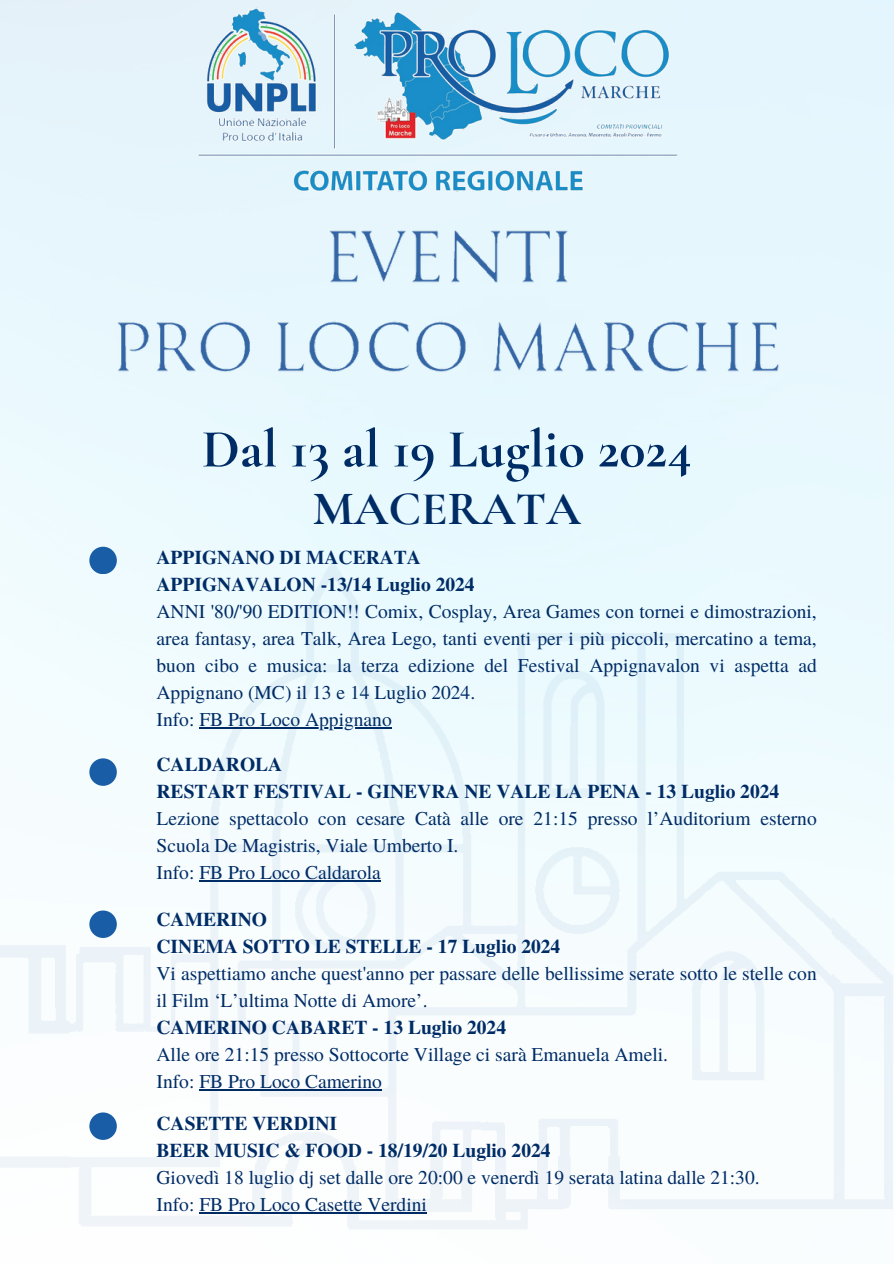
<style>
.page{position:relative;width:894px;height:1264px;background:#fff}
.page>*{position:absolute;margin:0;border:0;box-sizing:border-box;transform-origin:0 0}
.t1{font:700 54.15px "Cormorant Garamond";color:#002c66}
.t2{font:700 48px "Cormorant Garamond";color:#002c66}
.t3{font:19.5px/27px "Te X Gyre Termes";color:#002c66}
.t4{font:700 19.5px "Te X Gyre Termes";color:#002c66}
</style>
<div class="page">
<img style="left:190px;top:0;width:512px;height:200px">
<img style="left:0;top:535px;width:893px;height:728px">
<hr style="left:199px;top:727px;width:192px;height:1px;background:#002c66">
<hr style="left:199px;top:880px;width:182px;height:1px;background:#002c66">
<hr style="left:199px;top:1089px;width:183px;height:1px;background:#002c66">
<hr style="left:199px;top:1212px;width:228px;height:1px;background:#002c66">
<img style="left:318px;top:223px;width:257px;height:70px">
<img style="left:112px;top:315px;width:668px;height:66px">
<div style="left:89px;top:546px;width:28px;height:28px;background:#185da5;border-radius:50%"></div>
<div style="left:89px;top:758px;width:28px;height:27px;background:#185da5;border-radius:50%"></div>
<div style="left:89px;top:910px;width:28px;height:28px;background:#185da5;border-radius:50%"></div>
<div style="left:89px;top:1112px;width:28px;height:27px;background:#185da5;border-radius:50%"></div>
<p class="t1" style="left:202px;top:416px;width:491px">Dal 13 al 19 Luglio 2024</p>
<p class="t2" style="left:313px;top:479px;width:269px">MACERATA</p>
<p class="t4" style="left:156px;top:542px;width:266px">APPIGNANO DI MACERATA</p>
<p class="t4" style="left:156px;top:569px;width:319px">APPIGNAVALON -13/14 Luglio 2024</p>
<h1 class="t3" style="left:156px;top:597px;width:661px;text-align:justify">ANNI '80/'90 EDITION!! Comix, Cosplay, Area Games con tornei e dimostrazioni, area fantasy, area Talk, Area Lego, tanti eventi per i più piccoli, mercatino a tema, buon cibo e musica: la terza edizione del Festival Appignavalon vi aspetta ad Appignano (MC) il 13 e 14 Luglio 2024.</h1>
<p class="t3" style="left:156px;top:705px;width:237px">Info: FB Pro Loco Appignano</p>
<p class="t4" style="left:156px;top:749px;width:127px">CALDAROLA</p>
<p class="t4" style="left:156px;top:776px;width:624px">RESTART FESTIVAL - GINEVRA NE VALE LA PENA - 13 Luglio 2024</p>
<p class="t3" style="left:156px;top:804px;width:661px">Lezione spettacolo con cesare Catà alle ore 21:15 presso l’Auditorium esterno<br>Scuola De Magistris, Viale Umberto I.</p>
<p class="t3" style="left:156px;top:858px;width:226px">Info: FB Pro Loco Caldarola</p>
<p class="t4" style="left:156px;top:904px;width:112px">CAMERINO</p>
<p class="t4" style="left:156px;top:931px;width:405px">CINEMA SOTTO LE STELLE - 17 Luglio 2024</p>
<p class="t3" style="left:156px;top:959px;width:661px">Vi aspettiamo anche quest'anno per passare delle bellissime serate sotto le stelle con il Film ‘L’ultima Notte di Amore’.</p>
<p class="t4" style="left:156px;top:1012px;width:351px">CAMERINO CABARET - 13 Luglio 2024</p>
<p class="t3" style="left:156px;top:1040px;width:513px">Alle ore 21:15 presso Sottocorte Village ci sarà Emanuela Ameli.</p>
<p class="t3" style="left:156px;top:1067px;width:227px">Info: FB Pro Loco Camerino</p>
<p class="t4" style="left:156px;top:1108px;width:182px">CASETTE VERDINI</p>
<p class="t4" style="left:156px;top:1135px;width:395px">BEER MUSIC &amp; FOOD - 18/19/20 Luglio 2024</p>
<p class="t3" style="left:156px;top:1163px;width:604px">Giovedì 18 luglio dj set dalle ore 20:00 e venerdì 19 serata latina dalle 21:30.</p>
<p class="t3" style="left:156px;top:1190px;width:272px">Info: FB Pro Loco Casette Verdini</p>
</div>
